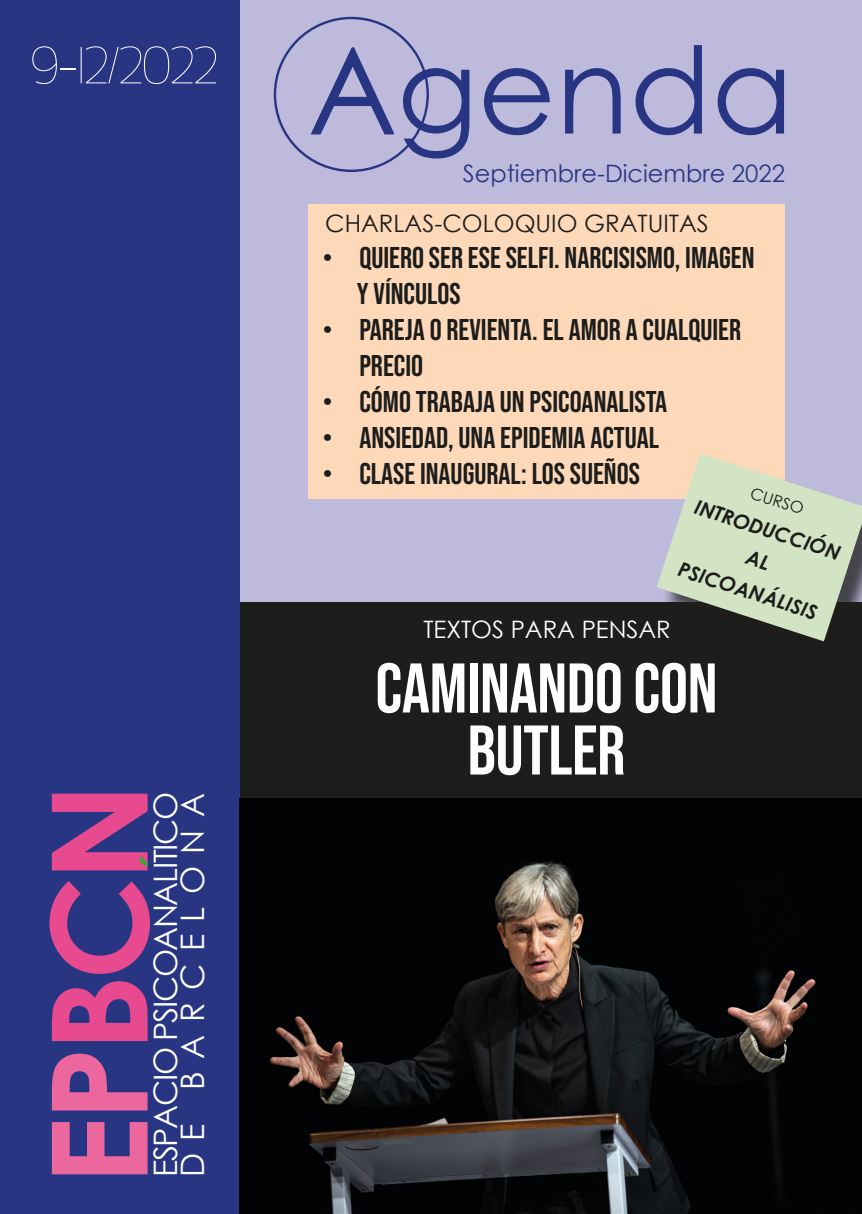
<style>
.page{position:relative;width:862px;height:1214px;background:#fff}
.page>*{position:absolute;margin:0;border:0;box-sizing:border-box;transform-origin:0 0}
.t1{font:700 133.2px "Century Gothic";letter-spacing:-.04em;color:#e74a8f}
.t2{font:120px "Century Gothic";color:#283583}
.t3{font:70px "Bebas Neue";letter-spacing:-.005em;color:#fff}
.t4{font:100 52px "Enzo OT";letter-spacing:-.07em;color:#fff}
.t5{font:700 42px "Century Gothic";color:#3fa535}
.t6{font:32.4px "Century Gothic";letter-spacing:-.045em;color:#fff}
.t7{font:32.4px "Century Gothic";letter-spacing:.38em;color:#fff}
.t8{font:30px/36px "Bebas Neue";color:#1d1d1b}
.t9{font:24px "Century Gothic";color:#1d1d1b}
.t10{font:24px "Century Gothic";color:#283583}
.t11{font:24px "Century Gothic";color:#fff}
.t12{font:italic 700 20px "Century Gothic";color:#1d1d1b}
.t13{font:16px "Century Gothic";color:#1d1d1b}
.s1{color:#eb679e}
</style>
<div class="page">
<div style="left:240px;top:601px;width:622px;height:612px;background:#1d1d1b"></div>
<div style="left:240px;top:0;width:622px;height:601px;background:#bdbadb"></div>
<div style="left:0;top:0;width:240px;height:1213px;background:#283583"></div>
<img style="left:240px;top:798px;width:622px;height:415px">
<div style="left:308px;top:204px;width:476px;height:295px;background:#fdd9ba"></div>
<svg style="left:657px;top:453px;width:205px;height:188px"></svg>
<p class="t4" style="left:30px;top:34px;width:191px">9-12/2022</p>
<p class="t6" style="left:143px;top:1177px;width:387px;rotate:-90deg">ESPACIO PSICOANALITICO</p>
<p class="t7" style="left:170px;top:1177px;width:385px;rotate:-90deg">DE BARCELONA</p>
<p class="t1" style="left:-2px;top:1185px;width:404px;rotate:-90deg"><span class="s1">EP</span>BCN</p>
<p class="t5" style="left:127px;top:871px;width:19px;rotate:-90deg">´</p>
<p class="t2" style="left:308px;top:6px;width:487px">Agenda</p>
<p class="t10" style="left:463px;top:156px;width:324px">Septiembre-Diciembre 2022</p>
<p class="t9" style="left:325px;top:207px;width:385px">CHARLAS-COLOQUIO GRATUITAS</p>
<p class="t8" style="left:323px;top:239px;width:433px">• QUIERO SER ESE SELFI. NARCISISMO, IMAGEN</p>
<p class="t8" style="left:357px;top:275px;width:105px">Y VÍNCULOS</p>
<p class="t8" style="left:359px;top:311px;width:383px;text-indent:-36px">• PAREJA O REVIENTA. EL AMOR A CUALQUIER<br>PRECIO</p>
<p class="t8" style="left:323px;top:383px;width:345px">• CÓMO TRABAJA UN PSICOANALISTA</p>
<p class="t8" style="left:323px;top:419px;width:337px">• ANSIEDAD, UNA EPIDEMIA ACTUAL</p>
<p class="t8" style="left:323px;top:455px;width:318px">• CLASE INAUGURAL: LOS SUEÑOS</p>
<p class="t13" style="left:754px;top:481px;width:57px;rotate:18deg">CURSO</p>
<p class="t12" style="left:700px;top:491px;width:154px;rotate:18deg">INTRODUCCIÓN</p>
<p class="t12" style="left:684px;top:553px;width:146px;rotate:18deg">PSICOANÁLISIS</p>
<p class="t11" style="left:423px;top:612px;width:249px">TEXTOS PARA PENSAR</p>
<p class="t3" style="left:375px;top:648px;width:344px">CAMINANDO CON</p>
<p class="t3" style="left:467px;top:710px;width:159px">BUTLER</p>
</div>
